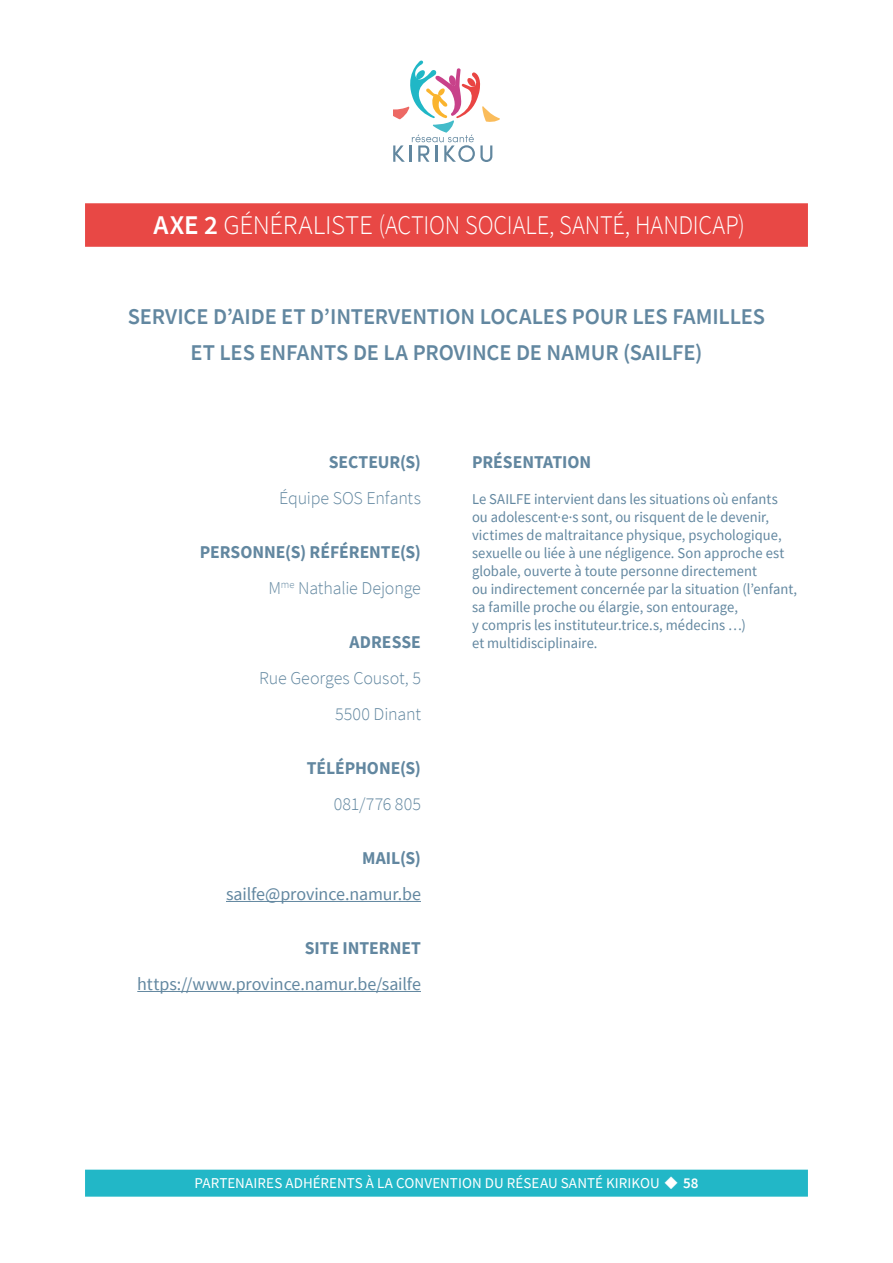
<style>
.page{position:relative;width:893px;height:1263px;background:#fff}
.page>*{position:absolute;margin:0;border:0;box-sizing:border-box;transform-origin:0 0}
.t1{font:300 27px "Source Sans Pro";letter-spacing:-.005em;color:#fff}
.t2{font:600 22.5px/36px "Source Sans Pro";letter-spacing:-.005em;color:#6287a0;text-align:center}
.t3{font:700 18px/36px "Source Sans Pro";color:#6287a0;text-align:right}
.t4{font:18px "Source Sans Pro";letter-spacing:-.005em;color:#6287a0}
.t5{font:300 18px/36px "Source Sans Pro";letter-spacing:-.01em;color:#6287a0;text-align:right}
.t6{font:15px/18px "Source Sans Pro";color:#6287a0}
.t7{font:15px "Source Sans Pro";letter-spacing:.005em;color:#fff}
.s1{font-weight:600}
.s2{font-weight:300}
</style>
<div class="page">
<div style="left:85px;top:203px;width:723px;height:44px;background:#e84845"></div>
<div style="left:85px;top:1170px;width:723px;height:27px;background:#22b7c7"></div>
<hr style="left:226px;top:901px;width:195px;height:1px;background:#6287a0">
<hr style="left:137px;top:991px;width:284px;height:1px;background:#6287a0">
<svg style="left:393px;top:61px;width:107px;height:101px"></svg>
<h1 class="t1" style="left:154px;top:208px;width:593px"><span class="s1">AXE 2</span> GÉNÉRALISTE (ACTION SOCIALE, SANTÉ, HANDICAP)</h1>
<h2 class="t2" style="left:128px;top:298px;width:639px">SERVICE D’AIDE ET D’INTERVENTION LOCALES POUR LES FAMILLES<br>ET LES ENFANTS DE LA PROVINCE DE NAMUR (SAILFE)</h2>
<p class="t3" style="left:329px;top:444px;width:94px">SECTEUR(S)</p>
<p class="t5" style="left:279px;top:480px;width:143px">Équipe SOS Enfants</p>
<p class="t3" style="left:200px;top:534px;width:223px">PERSONNE(S) RÉFÉRENTE(S)<br><span class="s2">M</span><sup>me</sup> <span class="s2">Nathalie Dejonge</span></p>
<p class="t3" style="left:350px;top:624px;width:73px">ADRESSE</p>
<p class="t5" style="left:259px;top:660px;width:163px">Rue Georges Cousot, 5<br>5500 Dinant</p>
<p class="t3" style="left:307px;top:750px;width:116px">TÉLÉPHONE(S)</p>
<p class="t5" style="left:334px;top:786px;width:89px">081/776 805</p>
<p class="t3" style="left:362px;top:840px;width:60px">MAIL(S)</p>
<p class="t4" style="left:226px;top:883px;width:196px">sailfe@province.namur.be</p>
<p class="t3" style="left:305px;top:930px;width:118px">SITE INTERNET</p>
<p class="t4" style="left:137px;top:973px;width:285px">https://www.province.namur.be/sailfe</p>
<p class="t3" style="left:472px;top:444px;width:121px">PRÉSENTATION</p>
<p class="t6" style="left:472px;top:490px;width:327px">Le SAILFE intervient dans les situations où enfants ou adolescent·e·s sont, ou risquent de le devenir, victimes de maltraitance physique, psychologique, sexuelle ou liée à une négligence. Son approche est globale, ouverte à toute personne directement<br>ou indirectement concernée par la situation (l’enfant, sa famille proche ou élargie, son entourage,<br>y compris les instituteur.trice.s, médecins …)<br>et multidisciplinaire.</p>
<p class="t7" style="left:194px;top:1173px;width:506px">PARTENAIRES ADHÉRENTS À LA CONVENTION DU RÉSEAU SANTÉ KIRIKOU ◆ <span class="s1">58</span></p>
</div>
